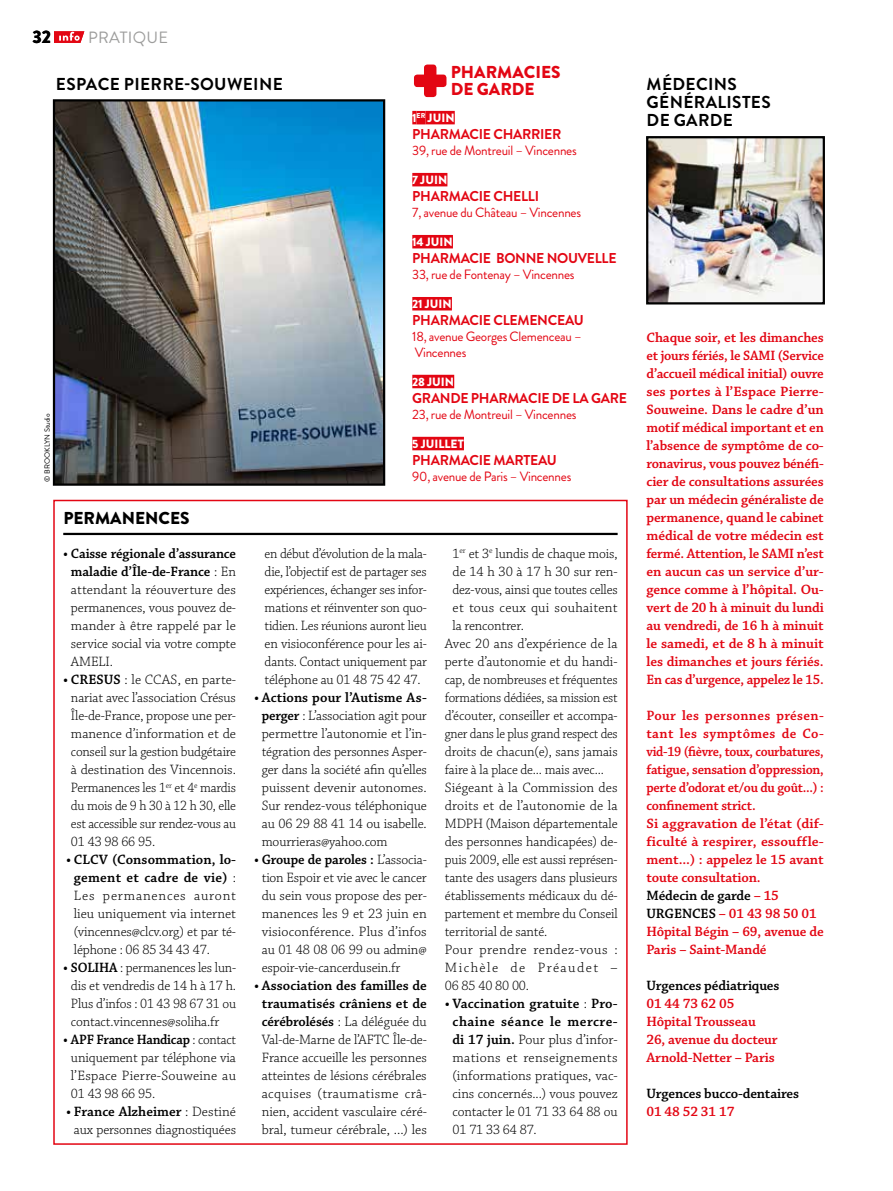
<style>
.page{position:relative;width:893px;height:1191px;background:#fff}
.page>*{position:absolute;margin:0;border:0;box-sizing:border-box;transform-origin:0 0}
.t1{font:900 18px "Brandon Grotesque";color:#000}
.RDV-TITRE{font:700 17.25px/18px "Brandon Grotesque";letter-spacing:.02em;color:#000}
.RDV_RUBRIQUE{font:900 17.25px/16.5px "Brandon Grotesque";color:#e30613}
.RDV_RUBRIQUE-2{font:900 17.25px "Brandon Grotesque";color:#000}
.t2{font:16.35px "Brandon Grotesque";letter-spacing:.02em;color:#9d9d9c}
._00_TEXTE_COURANT{font:300 14.25px/18px "Chaparral Pro";letter-spacing:-.01em;color:#000;text-align:justify}
._00_TEXTE_COURANT-2{font:600 14.25px/18px "Chaparral Pro";letter-spacing:-.01em;color:#e30613;text-align:justify}
._00_TEXTE_COURANT-3{font:300 14.25px/18px "Chaparral Pro";letter-spacing:-.01em;color:#000;text-align:justify;scale:.95 1}
.AGENDA_DATE{font:700 14.25px "Brandon Grotesque";letter-spacing:-.02em;color:#e30613}
._00_TEXTE_COURANT-4{font:300 14.25px/18px "Chaparral Pro";letter-spacing:-.01em;color:#000;text-align:justify;scale:.96 1}
._00_TEXTE_COURANT-5{font:600 14.25px "Chaparral Pro";letter-spacing:-.01em;color:#000}
._00_INFOS__BIS{font:13.5px "Brandon Grotesque";letter-spacing:-.02em;color:#e30613}
.AGENDA_DATE-2{font:900 12px "Brandon Grotesque";color:#fff}
._00_credits{font:7.5px "Brandon Grotesque";color:#000}
.s1{font-weight:600}
.s2{color:#e30613}
.s3{color:#000}
</style>
<div class="page">
<div style="left:412px;top:111px;width:5px;height:13px;background:#e30613"></div>
<div style="left:417px;top:111px;width:8px;height:13px;background:#e30613"></div>
<div style="left:425px;top:111px;width:30px;height:13px;background:#e30613"></div>
<div style="left:412px;top:173px;width:35px;height:13px;background:#e30613"></div>
<div style="left:412px;top:235px;width:41px;height:13px;background:#e30613"></div>
<div style="left:412px;top:297px;width:40px;height:13px;background:#e30613"></div>
<div style="left:412px;top:375px;width:42px;height:13px;background:#e30613"></div>
<div style="left:412px;top:437px;width:52px;height:13px;background:#e30613"></div>
<img style="left:649px;top:139px;width:173px;height:162px">
<div style="left:646px;top:136px;width:179px;height:168px;border:2px solid #000"></div>
<hr style="left:63px;top:533px;width:555px;height:2px;background:#000">
<svg style="left:414px;top:65px;width:32px;height:32px"></svg>
<img style="left:56px;top:102px;width:326px;height:381px">
<div style="left:53px;top:99px;width:332px;height:387px;border:2px solid #000"></div>
<svg style="left:54px;top:31px;width:30px;height:12px"></svg>
<p class="t1" style="left:32px;top:24px;width:20px">32</p>
<p class="t2" style="left:88px;top:26px;width:82px">PRATIQUE</p>
<p class="RDV-TITRE" style="left:56px;top:75px;width:228px">ESPACE PIERRE-SOUWEINE</p>
<p class="_00_credits" style="left:42px;top:481px;width:70px;rotate:-90deg">© BROOKLYN Studio</p>
<p class="RDV_RUBRIQUE" style="left:451px;top:64px;width:111px">PHARMACIES<br>DE GARDE</p>
<p class="AGENDA_DATE-2" style="left:412px;top:109px;width:44px">1<sup>ER</sup> JUIN</p>
<p class="AGENDA_DATE" style="left:412px;top:124px;width:151px">PHARMACIE CHARRIER</p>
<p class="_00_INFOS__BIS" style="left:412px;top:141px;width:166px">39, rue de Montreuil – Vincennes</p>
<p class="AGENDA_DATE-2" style="left:412px;top:171px;width:36px">7 JUIN</p>
<p class="AGENDA_DATE" style="left:412px;top:186px;width:128px">PHARMACIE CHELLI</p>
<p class="_00_INFOS__BIS" style="left:412px;top:203px;width:170px">7, avenue du Château – Vincennes</p>
<p class="AGENDA_DATE-2" style="left:412px;top:233px;width:42px">14 JUIN</p>
<p class="AGENDA_DATE" style="left:412px;top:249px;width:206px">PHARMACIE BONNE NOUVELLE</p>
<p class="_00_INFOS__BIS" style="left:412px;top:265px;width:164px">33, rue de Fontenay – Vincennes</p>
<p class="AGENDA_DATE-2" style="left:412px;top:295px;width:41px">21 JUIN</p>
<p class="AGENDA_DATE" style="left:412px;top:311px;width:173px">PHARMACIE CLEMENCEAU</p>
<p class="_00_INFOS__BIS" style="left:412px;top:327px;width:171px">18, avenue Georges Clemenceau –</p>
<p class="_00_INFOS__BIS" style="left:415px;top:343px;width:53px">Vincennes</p>
<p class="AGENDA_DATE-2" style="left:412px;top:373px;width:43px">28 JUIN</p>
<p class="AGENDA_DATE" style="left:412px;top:388px;width:216px">GRANDE PHARMACIE DE LA GARE</p>
<p class="_00_INFOS__BIS" style="left:412px;top:405px;width:166px">23, rue de Montreuil – Vincennes</p>
<p class="AGENDA_DATE-2" style="left:412px;top:435px;width:53px">5 JUILLET</p>
<p class="AGENDA_DATE" style="left:412px;top:450px;width:146px">PHARMACIE MARTEAU</p>
<p class="_00_INFOS__BIS" style="left:412px;top:467px;width:161px">90, avenue de Paris – Vincennes</p>
<p class="RDV_RUBRIQUE-2" style="left:63px;top:505px;width:128px">PERMANENCES</p>
<p class="_00_TEXTE_COURANT" style="left:71px;top:545px;width:167px;text-indent:-8px"><span class="s1">• Caisse régionale d’assurance maladie d’Île-de-France</span> : En attendant la réouverture des permanences, vous pouvez de&shy;mander à être rappelé par le service social via votre compte AMELI.</p>
<p class="_00_TEXTE_COURANT" style="left:71px;top:671px;width:167px;text-indent:-8px"><span class="s1">• CRESUS</span> : le CCAS, en parte&shy;nariat avec l’association Crésus Île-de-France, propose une per&shy;manence d’information et de conseil sur la gestion budgétaire à destination des Vincennois.<br>Permanences les 1<sup>er</sup> et 4<sup>e</sup> mardis du mois de 9 h 30 à 12 h 30, elle est accessible sur rendez-vous au 01 43 98 66 95.</p>
<p class="_00_TEXTE_COURANT" style="left:74px;top:851px;width:164px;text-indent:-8px"><span class="s1">• CLCV (Consommation, lo&shy;gement et cadre de vie)</span> :<br>Les permanences auront lieu uniquement via internet (vincennes@clcv.org) et par té&shy;léphone : 06 85 34 43 47.</p>
<p class="_00_TEXTE_COURANT-4" style="left:71px;top:959px;width:174px;text-indent:-8px"><span class="s1">• SOLIHA</span> : permanences les lun&shy;dis et vendredis de 14 h à 17 h.<br>Plus d’infos : 01 43 98 67 31 ou contact.vincennes@soliha.fr</p>
<p class="_00_TEXTE_COURANT-3" style="left:71px;top:1031px;width:175px;text-indent:-8px"><span class="s1">• APF France Handicap</span> : contact uniquement par téléphone via l’Espace Pierre-Souweine au 01 43 98 66 95.</p>
<p class="_00_TEXTE_COURANT" style="left:66px;top:1103px;width:171px;text-align:center"><span class="s1">• France Alzheimer</span> : Destiné aux personnes diagnostiquées</p>
<p class="_00_TEXTE_COURANT-3" style="left:265px;top:545px;width:172px">en début d’évolution de la mala&shy;die, l’objectif est de partager ses expériences, échanger ses infor&shy;mations et réinventer son quo&shy;tidien. Les réunions auront lieu en visioconférence pour les ai&shy;dants. Contact uniquement par téléphone au 01 48 75 42 47.</p>
<p class="_00_TEXTE_COURANT" style="left:262px;top:689px;width:167px;text-indent:-8px"><span class="s1">• Actions pour l’Autisme As&shy;perger</span> : L’association agit pour permettre l’autonomie et l’in&shy;tégration des personnes Asper&shy;ger dans la société afin qu’elles puissent devenir autonomes.<br>Sur rendez-vous téléphonique au 06 29 88 41 14 ou isabelle. mourrieras@yahoo.com</p>
<p class="_00_TEXTE_COURANT" style="left:262px;top:851px;width:167px;text-indent:-8px"><span class="s1">• Groupe de paroles :</span> L’associa&shy;tion Espoir et vie avec le cancer du sein vous propose des per&shy;manences les 9 et 23 juin en visioconférence. Plus d’infos au 01 48 08 06 99 ou admin@ espoir-vie-cancerdusein.fr</p>
<p class="_00_TEXTE_COURANT" style="left:254px;top:977px;width:174px;text-align:center"><span class="s1">• Association des familles de traumatisés crâniens et de cérébrolésés</span> : La déléguée du<br>Val-de-Marne de l’AFTC Île-de-<br>France accueille les personnes atteintes de lésions cérébrales acquises (traumatisme crâ&shy;nien, accident vasculaire céré&shy;bral, tumeur cérébrale, ...) les</p>
<p class="_00_TEXTE_COURANT" style="left:453px;top:545px;width:167px">1<sup>er</sup> et 3<sup>e</sup> lundis de chaque mois, de 14 h 30 à 17 h 30 sur ren&shy;dez-vous, ainsi que toutes celles et tous ceux qui souhaitent la rencontrer.</p>
<p class="_00_TEXTE_COURANT" style="left:445px;top:635px;width:174px">Avec 20 ans d’expérience de la perte d’autonomie et du handi&shy;cap, de nombreuses et fréquentes formations dédiées, sa mission est d’écouter, conseiller et accompa&shy;gner dans le plus grand respect des droits de chacun(e), sans jamais faire à la place de... mais avec...</p>
<p class="_00_TEXTE_COURANT" style="left:445px;top:779px;width:174px">Siégeant à la Commission des droits et de l’autonomie de la MDPH (Maison départementale des personnes handicapées) de&shy;puis 2009, elle est aussi représen&shy;tante des usagers dans plusieurs établissements médicaux du dé&shy;partement et membre du Conseil territorial de santé.</p>
<p class="_00_TEXTE_COURANT" style="left:445px;top:941px;width:174px">Pour prendre rendez-vous :<br>Michèle de Préaudet – 06 85 40 80 00.</p>
<p class="_00_TEXTE_COURANT" style="left:453px;top:995px;width:167px;text-indent:-8px"><span class="s1">• Vaccination gratuite</span> : <span class="s1">Pro&shy;chaine séance le mercre&shy;di 17 juin.</span> Pour plus d’infor&shy;mations et renseignements (informations pratiques, vac&shy;cins concernés...) vous pouvez contacter le 01 71 33 64 88 ou 01 71 33 64 87.</p>
<p class="RDV-TITRE" style="left:647px;top:75px;width:126px">MÉDECINS<br>GÉNÉRALISTES<br>DE GARDE</p>
<p class="_00_TEXTE_COURANT-2" style="left:646px;top:329px;width:179px">Chaque soir, et les dimanches et jours fériés, le SAMI (Service d’accueil médical initial) ouvre ses portes à l’Espace Pierre-Souweine. Dans le cadre d’un motif médical important et en l’absence de symptôme de co&shy;ronavirus, vous pouvez bénéfi&shy;cier de consultations assurées par un médecin généraliste de permanence, quand le cabinet médical de votre médecin est fermé. Attention, le SAMI n’est en aucun cas un service d’ur&shy;gence comme à l’hôpital. Ou&shy;vert de 20 h à minuit du lundi au vendredi, de 16 h à minuit le samedi, et de 8 h à minuit les dimanches et jours fériés.<br>En cas d’urgence, appelez le 15.</p>
<p class="_00_TEXTE_COURANT-2" style="left:646px;top:707px;width:179px">Pour les personnes présen&shy;tant les symptômes de Co&shy;vid-19 (fièvre, toux, courbatures, fatigue, sensation d’oppression, perte d’odorat et/ou du goût...) : confinement strict.</p>
<p class="_00_TEXTE_COURANT-2" style="left:646px;top:815px;width:179px">Si aggravation de l’état (dif&shy;ficulté à respirer, essouffle&shy;ment...) : appelez le 15 avant toute consultation.</p>
<p class="_00_TEXTE_COURANT-5" style="left:646px;top:887px;width:134px">Médecin de garde <span class="s2">– 15</span></p>
<p class="_00_TEXTE_COURANT-2" style="left:646px;top:905px;width:172px"><span class="s3">URGENCES</span> – 01 43 98 50 01</p>
<p class="_00_TEXTE_COURANT-2" style="left:646px;top:923px;width:179px">Hôpital Bégin – 69, avenue de<br>Paris – Saint-Mandé</p>
<p class="_00_TEXTE_COURANT-5" style="left:646px;top:977px;width:135px">Urgences pédiatriques</p>
<p class="_00_TEXTE_COURANT-2" style="left:646px;top:995px;width:89px">01 44 73 62 05</p>
<p class="_00_TEXTE_COURANT-2" style="left:646px;top:1013px;width:111px">Hôpital Trousseau</p>
<p class="_00_TEXTE_COURANT-2" style="left:646px;top:1031px;width:133px">26, avenue du docteur</p>
<p class="_00_TEXTE_COURANT-2" style="left:646px;top:1049px;width:130px">Arnold-Netter – Paris</p>
<p class="_00_TEXTE_COURANT-5" style="left:646px;top:1085px;width:154px">Urgences bucco-dentaires</p>
<p class="_00_TEXTE_COURANT-2" style="left:646px;top:1103px;width:89px">01 48 52 31 17</p>
</div>
